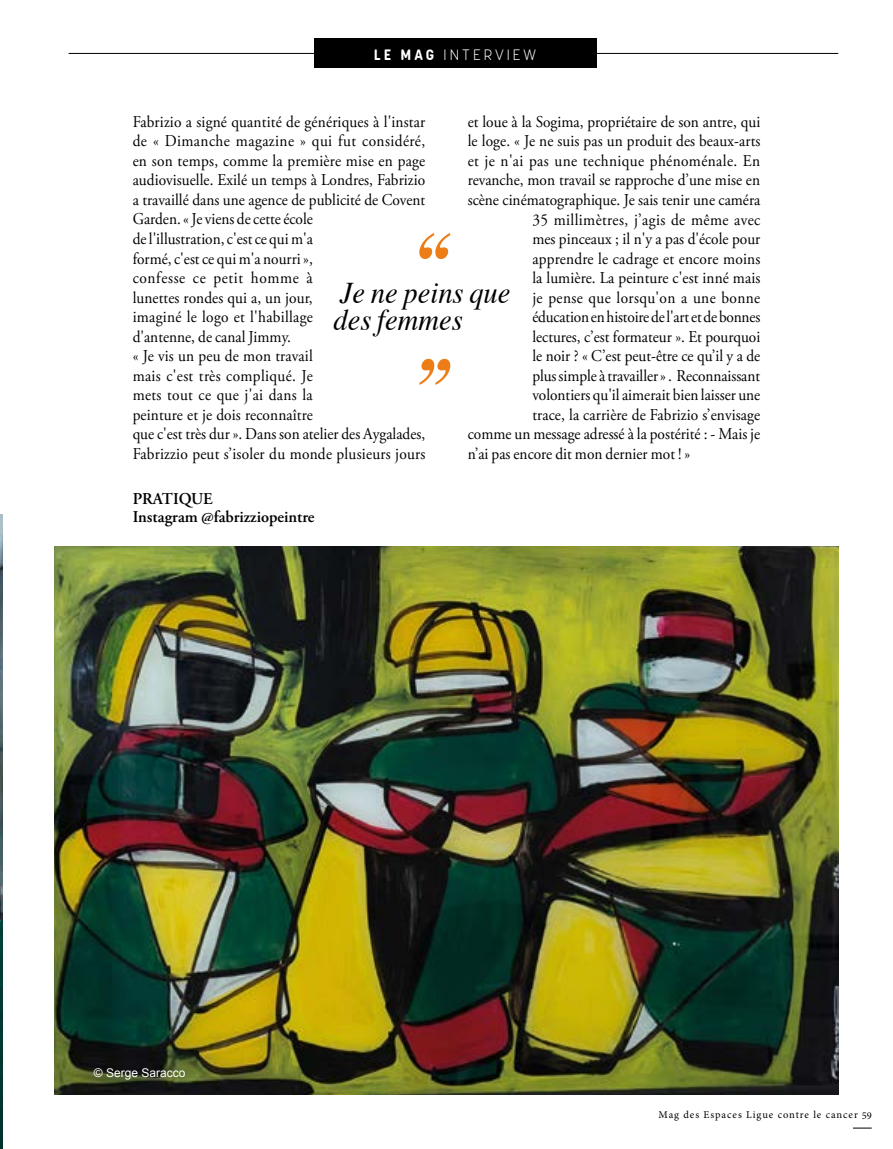
<style>
.page{position:relative;width:893px;height:1149px;background:#fff}
.page>*{position:absolute;margin:0;border:0;box-sizing:border-box;transform-origin:0 0}
.t1{font:italic 30px/27px "Times";color:#000;scale:.95 1}
.t2{font:16.5px/19.5px "Adobe Garamond Pro";color:#000;scale:.93 1}
.t3{font:16.5px "Adobe Garamond Pro";letter-spacing:.025em;color:#000;scale:.93 1}
.t4{font:600 16.5px/18px "Adobe Garamond Pro";color:#000}
.t5{font:300 15px "Korolev Rounded";letter-spacing:.2em;color:#fff}
.t6{font:12px "Arial";color:#fff}
.t7{font:10.5px "Minion Pro";letter-spacing:.09em;color:#000}
.s1{font-weight:700}
</style>
<div class="page">
<svg style="left:853px;top:1127px;width:19px;height:1px"></svg>
<img style="left:0;top:514px;width:2px;height:634px">
<div style="left:314px;top:39px;width:282px;height:29px;background:#000"></div>
<hr style="left:69px;top:53px;width:769px;height:1px;background:#000">
<svg style="left:419px;top:233px;width:31px;height:26px"></svg>
<svg style="left:419px;top:359px;width:32px;height:26px"></svg>
<img style="left:54px;top:546px;width:784px;height:547px">
<p class="t5" style="left:374px;top:45px;width:164px"><span class="s1">LE MAG</span> INTERVIEW</p>
<p class="t2" style="left:133px;top:112px;width:316px">Fabrizio a signé quantité de génériques à l'instar de « Dimanche magazine » qui fut considéré, en son temps, comme la première mise en page audiovisuelle. Exilé un temps à Londres, Fabrizio a travaillé dans une agence de publicité de Covent Garden. « Je viens de cette école<br>de l'illustration, c'est ce qui m'a<br>formé, c'est ce qui m'a nourri »,<br>confesse ce petit homme à<br>lunettes rondes qui a, un jour,<br>imaginé le logo et l'habillage<br>d'antenne, de canal Jimmy.<br>« Je vis un peu de mon travail<br>mais c'est très compliqué. Je<br>mets tout ce que j'ai dans la<br>peinture et je dois reconnaître<br>que c'est très dur ». Dans son atelier des Aygalades, Fabrizzio peut s’isoler du monde plusieurs jours</p>
<p class="t2" style="left:468px;top:112px;width:316px">et loue à la Sogima, propriétaire de son antre, qui</p>
<p class="t2" style="left:468px;top:132px;width:316px">le loge. « Je ne suis pas un produit des beaux-arts</p>
<p class="t3" style="left:468px;top:151px;width:316px">et je n'ai pas une technique phénoménale. En</p>
<p class="t2" style="left:468px;top:171px;width:316px">revanche, mon travail se rapproche d’une mise en</p>
<p class="t2" style="left:468px;top:190px;width:316px">scène cinématographique. Je sais tenir une caméra</p>
<p class="t3" style="left:532px;top:209px;width:247px">35 millimètres, j’agis de même avec</p>
<p class="t2" style="left:532px;top:229px;width:247px">mes pinceaux ; il n'y a pas d'école pour</p>
<p class="t2" style="left:532px;top:249px;width:247px">apprendre le cadrage et encore moins</p>
<p class="t2" style="left:532px;top:268px;width:247px">la lumière. La peinture c'est inné mais</p>
<p class="t3" style="left:532px;top:287px;width:247px">je pense que lorsqu'on a une bonne</p>
<p class="t2" style="left:532px;top:307px;width:247px">éducation en histoire de l'art et de bonnes</p>
<p class="t2" style="left:532px;top:327px;width:247px">lectures, c’est formateur ». Et pourquoi</p>
<p class="t2" style="left:532px;top:346px;width:247px">le noir ? « C’est peut-être ce qu’il y a de</p>
<p class="t2" style="left:532px;top:366px;width:246px">plus simple à travailler » . Reconnaissant</p>
<p class="t2" style="left:532px;top:385px;width:247px">volontiers qu'il aimerait bien laisser une</p>
<p class="t2" style="left:532px;top:405px;width:247px">trace, la carrière de Fabrizio s’envisage</p>
<p class="t2" style="left:468px;top:424px;width:316px">comme un message adressé à la postérité : - Mais je</p>
<p class="t2" style="left:468px;top:444px;width:241px">n’ai pas encore dit mon dernier mot ! »</p>
<h1 class="t1" style="left:334px;top:277px;width:188px">Je ne peins que des femmes</h1>
<p class="t4" style="left:133px;top:490px;width:183px">PRATIQUE<br>Instagram @fabrizziopeintre</p>
<p class="t6" style="left:94px;top:1064px;width:93px">© Serge Saracco</p>
<p class="t7" style="left:659px;top:1107px;width:215px">Mag des Espaces Ligue contre le cancer 59</p>
</div>
